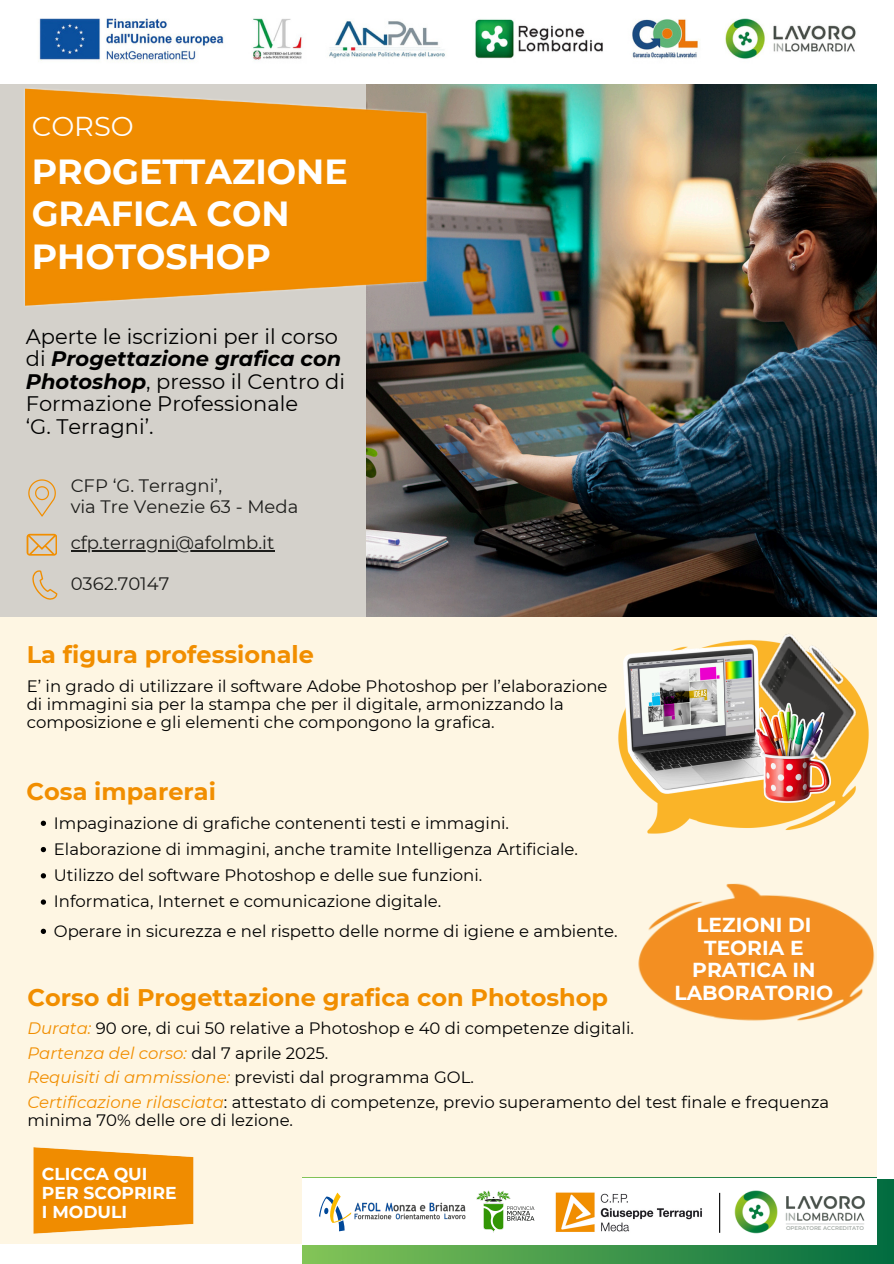
<style>
.page{position:relative;width:894px;height:1264px;background:#fff}
.page>*{position:absolute;margin:0;border:0;box-sizing:border-box;transform-origin:0 0}
.t1{font:700 34.8px/42.8px "Montserrat";color:#fff}
.t2{font:27.3px "Montserrat";color:#fff}
.t3{font:700 24px "Montserrat";color:#f18e00}
.t4{font:21px/22.5px "Montserrat";color:#000}
.t5{font:700 20.25px/22.5px "Montserrat";color:#fff;text-align:center}
.t6{font:18px "Montserrat";color:#1d1d1b}
.t7{font:700 17.25px/19.2px "Montserrat";color:#fff}
.t8{font:16.5px/18px "Montserrat";color:#000}
.t9{font:italic 16.5px "Montserrat";color:#f18e00}
.t10{font:600 5.4px "Montserrat";color:#a4aba6}
.s1{font-weight:700;font-style:italic}
.s2{font-style:italic;color:#f18e00}
.s3{font-style:normal;color:#000}
</style>
<div class="page">
<div style="left:0;top:84px;width:371px;height:533px;background:#d4d1cb"></div>
<img style="left:366px;top:84px;width:510px;height:532px">
<div style="left:0;top:617px;width:893px;height:627px;background:#fef6e3"></div>
<img style="left:25px;top:84px;width:427px;height:234px">
<img style="left:638px;top:917px;width:237px;height:104px">
<div style="left:302px;top:1177px;width:591px;height:86px;background:linear-gradient(to right,#82c456,#046d42)"></div>
<div style="left:302px;top:1177px;width:574px;height:67px;background:#fff"></div>
<div style="left:876px;top:84px;width:17px;height:1094px;background:#fff"></div>
<svg style="left:319px;top:1192px;width:32px;height:39px"></svg>
<img style="left:354px;top:1202px;width:112px;height:18px">
<hr style="left:718px;top:1192px;width:2px;height:40px;background:#000">
<img style="left:734px;top:1190px;width:43px;height:44px">
<img style="left:786px;top:1196px;width:78px;height:12px">
<img style="left:785px;top:1212px;width:80px;height:13px">
<img style="left:555px;top:1192px;width:147px;height:40px">
<img style="left:39px;top:18px;width:817px;height:44px">
<svg style="left:27px;top:534px;width:30px;height:21px"></svg>
<svg style="left:32px;top:570px;width:25px;height:30px"></svg>
<svg style="left:28px;top:479px;width:28px;height:37px"></svg>
<img style="left:33px;top:1147px;width:161px;height:87px">
<svg style="left:41px;top:820px;width:5px;height:6px"></svg>
<svg style="left:41px;top:847px;width:5px;height:5px"></svg>
<svg style="left:41px;top:873px;width:5px;height:5px"></svg>
<svg style="left:41px;top:899px;width:5px;height:5px"></svg>
<svg style="left:41px;top:928px;width:5px;height:6px"></svg>
<img style="left:476px;top:1190px;width:59px;height:43px">
<hr style="left:71px;top:550px;width:203px;height:1px;background:#1d1d1b">
<img style="left:562px;top:577px;width:315px;height:340px">
<img style="left:619px;top:638px;width:124px;height:156px">
<img style="left:734px;top:605px;width:143px;height:181px">
<img style="left:743px;top:695px;width:93px;height:114px">
<p class="t2" style="left:32px;top:109px;width:103px">CORSO</p>
<p class="t1" style="left:32px;top:150px;width:317px">PROGETTAZIONE<br>GRAFICA CON<br>PHOTOSHOP</p>
<p class="t4" style="left:26px;top:325px;width:321px">Aperte le iscrizioni per il corso di <span class="s1">Progettazione grafica con<br>Photoshop</span>, presso il Centro di<br>Formazione Professionale<br>‘G. Terragni’.</p>
<h3 class="t6" style="left:71px;top:474px;width:153px">CFP ‘G. Terragni’,</h3>
<p class="t6" style="left:71px;top:496px;width:229px">via Tre Venezie 63 - Meda</p>
<h3 class="t6" style="left:71px;top:531px;width:205px">cfp.terragni@afolmb.it</h3>
<p class="t6" style="left:71px;top:572px;width:100px">0362.70147</p>
<p class="t3" style="left:27px;top:640px;width:289px">La figura professionale</p>
<p class="t8" style="left:27px;top:677px;width:582px">E’ in grado di utilizzare il software Adobe Photoshop per l’elaborazione di immagini sia per la stampa che per il digitale, armonizzando la composizione e gli elementi che compongono la grafica.</p>
<p class="t3" style="left:27px;top:776px;width:191px">Cosa imparerai</p>
<h5 class="t8" style="left:54px;top:813px;width:456px">Impaginazione di grafiche contenenti testi e immagini.</h5>
<p class="t8" style="left:54px;top:839px;width:525px">Elaborazione di immagini, anche tramite Intelligenza Artificiale.</p>
<p class="t8" style="left:54px;top:866px;width:430px">Utilizzo del software Photoshop e delle sue funzioni.</p>
<p class="t8" style="left:54px;top:892px;width:389px">Informatica, Internet e comunicazione digitale.</p>
<p class="t8" style="left:54px;top:921px;width:565px">Operare in sicurezza e nel rispetto delle norme di igiene e ambiente.</p>
<p class="t5" style="left:674px;top:913px;width:160px">LEZIONI DI<br>TEORIA E<br>PRATICA IN<br>LABORATORIO</p>
<p class="t3" style="left:27px;top:982px;width:582px">Corso di Progettazione grafica con Photoshop</p>
<h1 class="t8" style="left:27px;top:1019px;width:608px"><span class="s2">Durata:</span> 90 ore, di cui 50 relative a Photoshop e 40 di competenze digitali.</h1>
<p class="t9" style="left:27px;top:1042px;width:302px">Partenza del corso: <span class="s3">dal 7 aprile 2025.</span></p>
<h2 class="t8" style="left:27px;top:1068px;width:448px"><span class="s2">Requisiti di ammissione:</span> previsti dal programma GOL.</h2>
<p class="t8" style="left:27px;top:1092px;width:803px"><span class="s2">Certificazione rilasciata</span>: attestato di competenze, previo superamento del test finale e frequenza minima 70% delle ore di lezione.</p>
<h4 class="t7" style="left:42px;top:1164px;width:136px">CLICCA QUI<br>PER SCOPRIRE<br>I MODULI</h4>
<p class="t10" style="left:785px;top:1224px;width:79px">OPERATORE ACCREDITATO</p>
</div>
